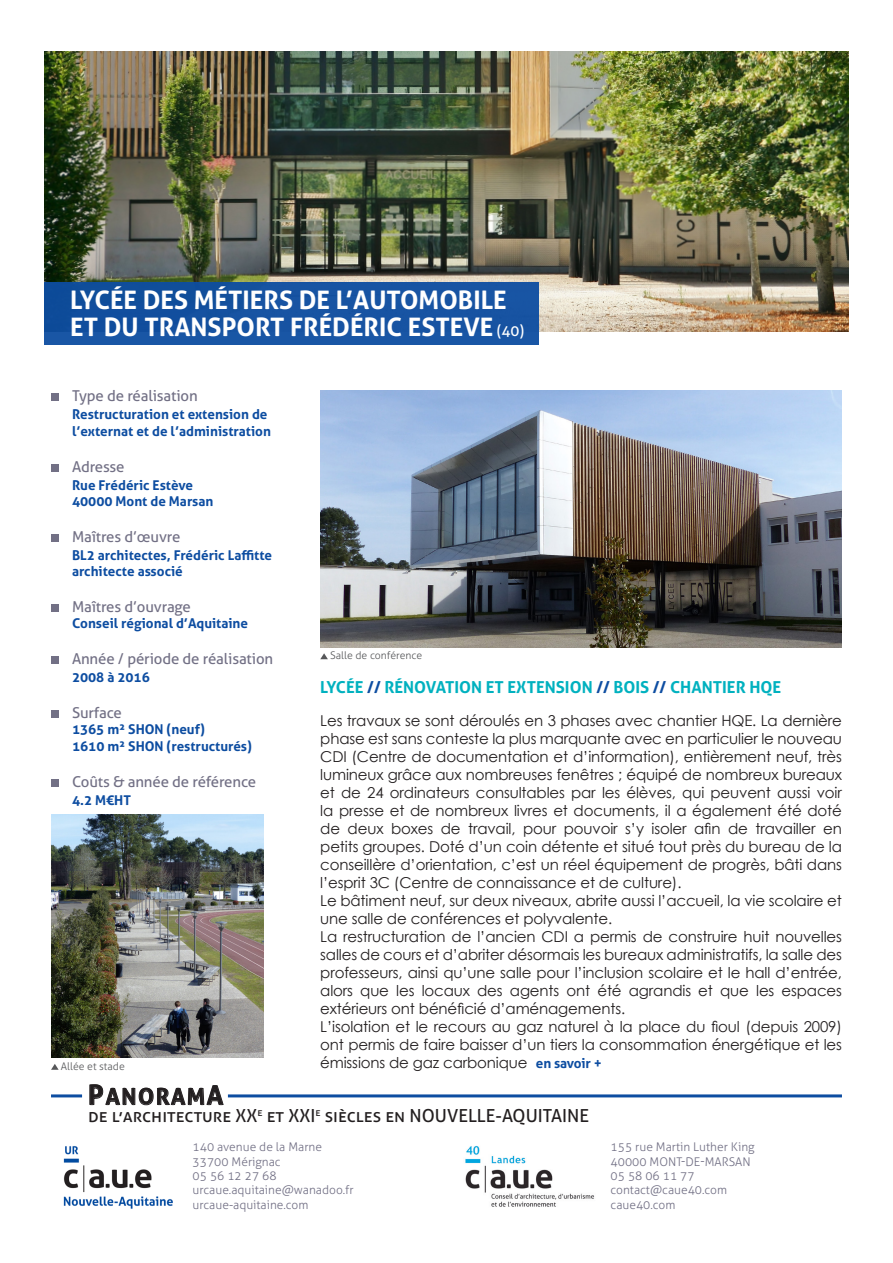
<style>
.page{position:relative;width:893px;height:1263px;background:#fff}
.page>*{position:absolute;margin:0;border:0;box-sizing:border-box;transform-origin:0 0}
.t1{font:700 25.5px "Aller";color:#fff}
.t2{font:700 22.2px "Aller";letter-spacing:.075em;color:#231f20}
.t3{font:18px "Aller";color:#231f20}
.t4{font:700 16.5px "Aller";color:#00b1bf}
.t5{font:15px/18px "Century Gothic";letter-spacing:-.01em;color:#231f20;text-align:justify}
.t6{font:15px "Aller";letter-spacing:-.01em;color:#727085}
.t7{font:700 13.5px/16.2px "Aller";color:#0d4da1}
.t8{font:300 12px/14.4px "Aller";color:#727085}
.t9{font:300 10.5px "Aller";color:#57585a}
.s1{font-weight:400;font-size:15px}
.s2{color:#0d4da1}
.s3{font-family:"Aller";font-weight:700;font-size:13.5px;color:#0d4da1}
.s4{font-size:26.85px}
.s5{font-size:25.95px}
</style>
<div class="page">
<img style="left:63px;top:1146px;width:110px;height:63px">
<img style="left:465px;top:1145px;width:130px;height:62px">
<svg style="left:90px;top:1084px;width:133px;height:21px"></svg>
<hr style="left:228px;top:1094px;width:614px;height:3px;background:#0d4da1">
<hr style="left:51px;top:1094px;width:31px;height:3px;background:#0d4da1">
<img style="left:45px;top:51px;width:803px;height:281px">
<div style="left:45px;top:282px;width:494px;height:63px;background:#1753a2"></div>
<div style="left:51px;top:393px;width:8px;height:8px;background:#727085"></div>
<div style="left:51px;top:464px;width:8px;height:8px;background:#727085"></div>
<div style="left:51px;top:534px;width:8px;height:8px;background:#727085"></div>
<div style="left:51px;top:604px;width:8px;height:8px;background:#727085"></div>
<div style="left:51px;top:656px;width:8px;height:8px;background:#727085"></div>
<div style="left:51px;top:710px;width:8px;height:8px;background:#727085"></div>
<div style="left:51px;top:779px;width:8px;height:8px;background:#727085"></div>
<img style="left:320px;top:390px;width:522px;height:258px">
<img style="left:51px;top:814px;width:213px;height:243px">
<svg style="left:320px;top:653px;width:8px;height:6px"></svg>
<svg style="left:51px;top:1064px;width:8px;height:6px"></svg>
<p class="t1" style="left:70px;top:284px;width:438px">LYCÉE DES MÉTIERS DE L’AUTOMOBILE</p>
<p class="t1" style="left:70px;top:311px;width:456px">ET DU TRANSPORT FRÉDÉRIC ESTEVE <span class="s1">(40)</span></p>
<p class="t6" style="left:72px;top:387px;width:127px">Type de réalisation</p>
<p class="t7" style="left:72px;top:406px;width:200px">Restructuration et extension de l’externat et de l’administration</p>
<p class="t6" style="left:72px;top:457px;width:54px">Adresse</p>
<p class="t7" style="left:72px;top:477px;width:123px">Rue Frédéric Estève</p>
<p class="t7" style="left:72px;top:493px;width:143px">40000 Mont de Marsan</p>
<p class="t6" style="left:72px;top:527px;width:110px">Maîtres d’œuvre</p>
<p class="t7" style="left:72px;top:547px;width:202px">BL2 architectes, Frédéric Laffitte architecte associé</p>
<p class="t6" style="left:72px;top:598px;width:120px">Maîtres d’ouvrage</p>
<p class="t7" style="left:72px;top:615px;width:178px">Conseil régional d’Aquitaine</p>
<p class="t6" style="left:72px;top:650px;width:203px">Année / période de réalisation</p>
<p class="t7" style="left:72px;top:669px;width:79px">2008 à 2016</p>
<p class="t6" style="left:72px;top:704px;width:51px">Surface</p>
<p class="t7" style="left:72px;top:721px;width:134px">1365 m² SHON (neuf)</p>
<p class="t7" style="left:72px;top:738px;width:181px">1610 m² SHON (restructurés)</p>
<p class="t6" style="left:72px;top:772px;width:186px">Coûts &amp; année de référence</p>
<p class="t7" style="left:72px;top:792px;width:60px">4.2 M€HT</p>
<p class="t9" style="left:61px;top:1059px;width:66px">Allée et stade</p>
<p class="t9" style="left:330px;top:649px;width:94px">Salle de conférence</p>
<p class="t4" style="left:320px;top:677px;width:462px">LYCÉE <span class="s2">//</span> RÉNOVATION ET EXTENSION <span class="s2">//</span> BOIS <span class="s2">//</span> CHANTIER HQE</p>
<p class="t5" style="left:320px;top:711px;width:523px">Les travaux se sont déroulés en 3 phases avec chantier HQE. La dernière phase est sans conteste la plus marquante avec en particulier le nouveau CDI (Centre de documentation et d’information), entièrement neuf, très lumineux grâce aux nombreuses fenêtres ; équipé de nombreux bureaux et de 24 ordinateurs consultables par les élèves, qui peuvent aussi voir la presse et de nombreux livres et documents, il a également été doté de deux boxes de travail, pour pouvoir s’y isoler afin de travailler en petits groupes. Doté d’un coin détente et situé tout près du bureau de la conseillère d’orientation, c’est un réel équipement de progrès, bâti dans l’esprit 3C (Centre de connaissance et de culture).</p>
<p class="t5" style="left:320px;top:891px;width:523px">Le bâtiment neuf, sur deux niveaux, abrite aussi l’accueil, la vie scolaire et une salle de conférences et polyvalente.</p>
<p class="t5" style="left:320px;top:927px;width:523px">La restructuration de l’ancien CDI a permis de construire huit nouvelles salles de cours et d’abriter désormais les bureaux administratifs, la salle des professeurs, ainsi qu’une salle pour l’inclusion scolaire et le hall d’entrée, alors que les locaux des agents ont été agrandis et que les espaces extérieurs ont bénéficié d’aménagements.</p>
<p class="t5" style="left:320px;top:1017px;width:523px">L’isolation et le recours au gaz naturel à la place du fioul (depuis 2009) ont permis de faire baisser d’un tiers la consommation énergétique et les émissions de gaz carbonique <span class="s3">en savoir +</span></p>
<h2 class="t2" style="left:88px;top:1083px;width:137px"><span class="s4">P</span>ANORAM<span class="s5">A</span></h2>
<p class="t8" style="left:193px;top:1140px;width:163px">140 avenue de la Marne<br>33700 Mérignac<br>05 56 12 27 68 urcaue.aquitaine@wanadoo.fr urcaue-aquitaine.com</p>
<p class="t3" style="left:88px;top:1105px;width:503px">de l’architecture XX<sup>e</sup> et XXI<sup>e</sup> siècles en NOUVELLE-AQUITAINE</p>
<p class="t8" style="left:611px;top:1140px;width:145px">155 rue Martin Luther King<br>40000 MONT-DE-MARSAN<br>05 58 06 11 77 contact@caue40.com caue40.com</p>
</div>
